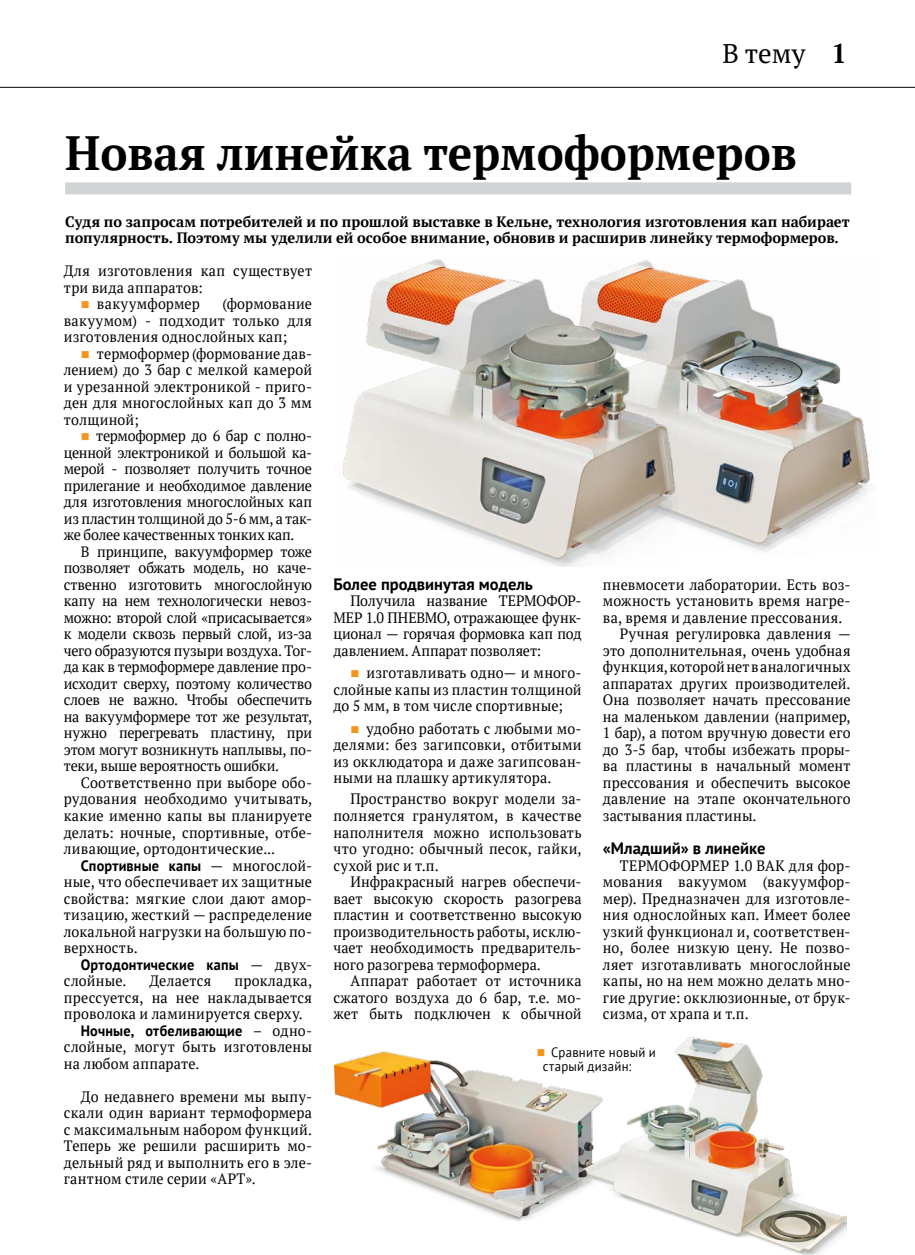
<style>
.page{position:relative;width:915px;height:1255px;background:#fff}
.page>*{position:absolute;margin:0;border:0;box-sizing:border-box;transform-origin:0 0}
.t1{font:700 48px "PT Serif";color:#000;scale:.95 1}
.t2{font:27px "PT Serif";color:#000}
.t3{font:700 16.5px "PT Sans";color:#000}
.t4{font:15px/16.5px "PT Serif";letter-spacing:.01em;color:#000;text-align:justify;scale:.95 1}
.t5{font:700 15px/16.5px "PT Serif";letter-spacing:.005em;color:#000}
.t6{font:700 15px "PT Sans";letter-spacing:.01em;color:#000;scale:.95 1}
.t7{font:13.5px/14.2px "PT Sans";letter-spacing:.015em;color:#000;scale:.95 1}
.s1{font-weight:700}
.s2{color:#f7941e}
.s3{font-family:"PT Serif";font-weight:400}
</style>
<div class="page">
<hr style="left:0;top:87px;width:914px;height:1px;background:#000">
<div style="left:65px;top:182px;width:785px;height:12px;background:#d1d3d4"></div>
<img style="left:678px;top:273px;width:192px;height:279px">
<img style="left:343px;top:259px;width:335px;height:307px">
<img style="left:335px;top:1037px;width:511px;height:217px">
<svg style="left:537px;top:1048px;width:7px;height:7px"></svg>
<h2 class="t2" style="left:722px;top:36px;width:126px">В тему <span class="s1">1</span></h2>
<h1 class="t1" style="left:65px;top:120px;width:771px">Новая линейка термоформеров</h1>
<p class="t5" style="left:65px;top:213px;width:785px">Судя по запросам потребителей и по прошлой выставке в Кельне, технология изготовления кап набирает популярность. Поэтому мы уделили ей особое внимание, обновив и расширив линейку термоформеров.</p>
<p class="t4" style="left:64px;top:262px;width:263px">Для изготовления кап существует три вида аппаратов:</p>
<p class="t4" style="left:81px;top:295px;width:127px"><span class="s2">■</span> вакуумформер</p>
<p class="t4" style="left:64px;top:295px;width:263px;text-indent:159px">(формование вакуумом) - подходит только для изготовления однослойных кап;</p>
<p class="t4" style="left:64px;top:345px;width:263px;text-indent:17px"><span class="s2">■</span> термоформер (формование дав&shy;лением) до 3 бар с мелкой камерой и урезанной электроникой - приго&shy;ден для многослойных кап до 3 мм толщиной;</p>
<p class="t4" style="left:64px;top:427px;width:263px;text-indent:17px"><span class="s2">■</span> термоформер до 6 бар с полно&shy;ценной электроникой и большой ка&shy;мерой - позволяет получить точное прилегание и необходимое давление для изготовления многослойных кап из пластин толщиной до 5-6 мм, а так&shy;же более качественных тонких кап.</p>
<p class="t4" style="left:64px;top:543px;width:263px;text-indent:17px">В принципе, вакуумформер тоже позволяет обжать модель, но каче&shy;ственно изготовить многослойную капу на нем технологически невоз&shy;можно: второй слой «присасывается» к модели сквозь первый слой, из-за чего образуются пузыри воздуха. Тог&shy;да как в термоформере давление про&shy;исходит сверху, поэтому количество слоев не важно. Чтобы обеспечить на вакуумформере тот же результат, нужно перегревать пластину, при этом могут возникнуть наплывы, по&shy;теки, выше вероятность ошибки.</p>
<p class="t4" style="left:64px;top:774px;width:263px;text-indent:17px">Соответственно при выборе обо&shy;рудования необходимо учитывать, какие именно капы вы планируете делать: ночные, спортивные, отбе&shy;ливающие, ортодонтические...</p>
<p class="t6" style="left:81px;top:855px;width:245px">Спортивные капы <span class="s3">— многослой-</span></p>
<p class="t4" style="left:64px;top:873px;width:263px">ные, что обеспечивает их защитные свойства: мягкие слои дают амор&shy;тизацию, жесткий — распределение локальной нагрузки на большую по&shy;верхность.</p>
<p class="t6" style="left:81px;top:954px;width:245px">Ортодонтические капы <span class="s3">— двух-</span></p>
<p class="t4" style="left:64px;top:972px;width:67px">слойные.</p>
<p class="t4" style="left:149px;top:972px;width:67px">Делается</p>
<p class="t4" style="left:64px;top:972px;width:263px;text-indent:170px">прокладка, прессуется, на нее накладывается проволока и ламинируется сверху.</p>
<p class="t6" style="left:81px;top:1020px;width:245px">Ночные, отбеливающие <span class="s3">– одно-</span></p>
<p class="t4" style="left:64px;top:1038px;width:263px">слойные, могут быть изготовлены на любом аппарате.</p>
<p class="t4" style="left:64px;top:1087px;width:263px;text-indent:17px">До недавнего времени мы выпу&shy;скали один вариант термоформера с максимальным набором функций.<br>Теперь же решили расширить мо&shy;дельный ряд и выполнить его в эле&shy;гантном стиле серии «АРТ».</p>
<p class="t3" style="left:333px;top:573px;width:201px">Более продвинутая модель</p>
<p class="t4" style="left:333px;top:592px;width:263px;text-indent:17px">Получила название ТЕРМОФОР-МЕР 1.0 ПНЕВМО, отражающее функ&shy;ционал — горячая формовка кап под давлением. Аппарат позволяет:</p>
<p class="t4" style="left:333px;top:664px;width:263px;text-indent:17px"><span class="s2">■</span> изготавливать одно— и много&shy;слойные капы из пластин толщиной до 5 мм, в том числе спортивные;</p>
<p class="t4" style="left:333px;top:720px;width:263px;text-indent:17px"><span class="s2">■</span> удобно работать с любыми мо&shy;делями: без загипсовки, отбитыми из окклюдатора и даже загипсован&shy;ными на плашку артикулятора.</p>
<p class="t4" style="left:333px;top:790px;width:263px;text-indent:17px">Пространство вокруг модели за&shy;полняется гранулятом, в качестве наполнителя можно использовать что угодно: обычный песок, гайки, сухой рис и т.п.</p>
<p class="t4" style="left:333px;top:873px;width:263px;text-indent:17px">Инфракрасный нагрев обеспечи&shy;вает высокую скорость разогрева пластин и соответственно высокую производительность работы, исклю&shy;чает необходимость предваритель&shy;ного разогрева термоформера.</p>
<p class="t4" style="left:333px;top:972px;width:263px;text-indent:17px">Аппарат работает от источника сжатого воздуха до 6 бар, т.е. мо&shy;жет быть подключен к обычной</p>
<p class="t4" style="left:602px;top:576px;width:262px">пневмосети лаборатории. Есть воз-</p>
<p class="t4" style="left:602px;top:592px;width:262px">можность установить время нагре-</p>
<p class="t4" style="left:602px;top:609px;width:253px">ва, время и давление прессования.</p>
<p class="t4" style="left:619px;top:625px;width:244px">Ручная регулировка давления —</p>
<p class="t4" style="left:602px;top:642px;width:262px">это дополнительная, очень удобная</p>
<p class="t4" style="left:602px;top:658px;width:262px">функция, которой нет в аналогичных</p>
<p class="t4" style="left:602px;top:675px;width:262px">аппаратах других производителей.</p>
<p class="t4" style="left:602px;top:691px;width:262px">Она позволяет начать прессование</p>
<p class="t4" style="left:602px;top:708px;width:262px">на маленьком давлении (например,</p>
<p class="t4" style="left:602px;top:724px;width:262px">1 бар), а потом вручную довести его</p>
<p class="t4" style="left:602px;top:741px;width:262px">до 3-5 бар, чтобы избежать проры-</p>
<p class="t4" style="left:602px;top:757px;width:262px">ва пластины в начальный момент</p>
<p class="t4" style="left:602px;top:774px;width:262px">прессования и обеспечить высокое</p>
<p class="t4" style="left:602px;top:790px;width:262px">давление на этапе окончательного</p>
<p class="t4" style="left:602px;top:807px;width:163px">застывания пластины.</p>
<p class="t3" style="left:602px;top:837px;width:164px">«Младший» в линейке</p>
<p class="t4" style="left:602px;top:856px;width:262px;text-indent:17px">ТЕРМОФОРМЕР 1.0 ВАК для фор&shy;мования вакуумом (вакуумфор&shy;мер). Предназначен для изготовле&shy;ния однослойных кап. Имеет более узкий функционал и, соответствен&shy;но, более низкую цену. Не позво&shy;ляет изготавливать многослойные капы, но на нем можно делать мно&shy;гие другие: окклюзионные, от брук&shy;сизма, от храпа и т.п.</p>
<p class="t7" style="left:542px;top:1044px;width:120px;text-indent:8px">Сравните новый и старый дизайн:</p>
</div>
